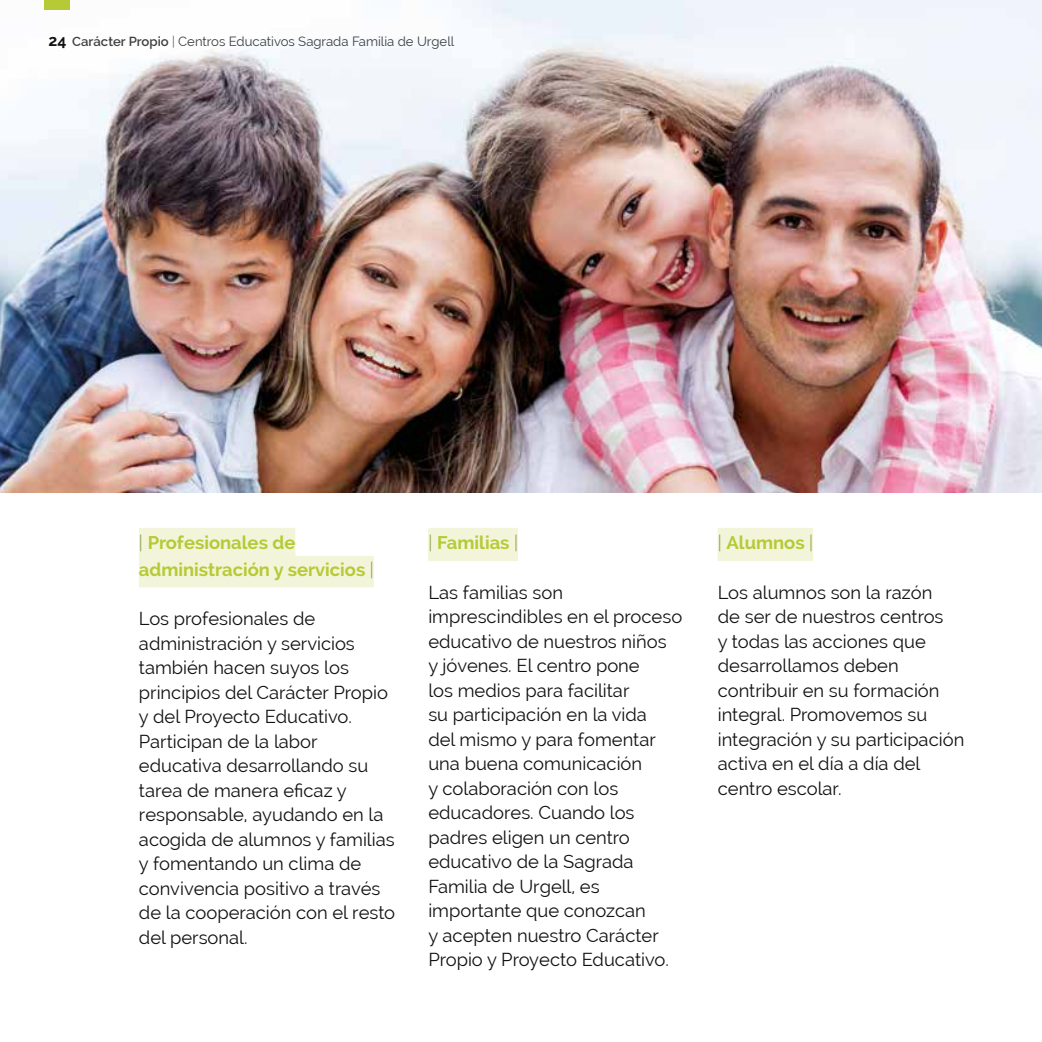
<style>
.page{position:relative;width:1042px;height:1042px;background:#fff}
.page>*{position:absolute;margin:0;border:0;box-sizing:border-box;transform-origin:0 0}
.t1{font:18.38px/24.5px "Raleway";color:#121212}
.t2{font:700 18.38px/26.2px "Raleway";color:#b5ca35}
.t3{font:13.12px "Raleway";color:#3d3f3f}
.s1{font-weight:700;font-size:15.75px;color:#121212}
.s2{font-weight:600}
.s3{font-weight:300}
.s4{font-weight:300;color:#8a963b}
</style>
<div class="page">
<div style="left:139px;top:528px;width:156px;height:31px;background:#f2f5d9"></div>
<div style="left:139px;top:556px;width:235px;height:31px;background:#f2f5d9"></div>
<div style="left:428px;top:528px;width:90px;height:31px;background:#f2f5d9"></div>
<div style="left:428px;top:529px;width:90px;height:32px;background:#f2f5d9"></div>
<div style="left:718px;top:528px;width:95px;height:31px;background:#f2f5d9"></div>
<div style="left:718px;top:529px;width:95px;height:32px;background:#f2f5d9"></div>
<img style="left:0;top:0;width:1042px;height:492px">
<div style="left:45px;top:0;width:25px;height:10px;background:#b5ca35"></div>
<p class="t3" style="left:48px;top:34px;width:407px"><span class="s1">24</span> <span class="s2">Carácter Propio</span> <span class="s3">|</span> Centros Educativos Sagrada Familia de Urgell</p>
<p class="t2" style="left:139px;top:530px;width:236px"><span class="s4">|</span> Profesionales de administración y servicios <span class="s4">|</span></p>
<p class="t1" style="left:139px;top:606px;width:258px">Los profesionales de administración y servicios también hacen suyos los principios del Carácter Propio y del Proyecto Educativo.<br>Participan de la labor educativa desarrollando su tarea de manera eficaz y responsable, ayudando en la acogida de alumnos y familias y fomentando un clima de convivencia positivo a través de la cooperación con el resto del personal.</p>
<p class="t2" style="left:428px;top:530px;width:91px"><span class="s4">|</span> Familias <span class="s4">|</span></p>
<p class="t1" style="left:428px;top:580px;width:255px">Las familias son imprescindibles en el proceso educativo de nuestros niños<br>y jóvenes. El centro pone<br>los medios para facilitar<br>su participación en la vida<br>del mismo y para fomentar una buena comunicación<br>y colaboración con los educadores. Cuando los padres eligen un centro educativo de la Sagrada<br>Familia de Urgell, es importante que conozcan<br>y acepten nuestro Carácter<br>Propio y Proyecto Educativo.</p>
<p class="t2" style="left:718px;top:530px;width:97px"><span class="s4">|</span> Alumnos <span class="s4">|</span></p>
<p class="t1" style="left:718px;top:580px;width:248px">Los alumnos son la razón<br>de ser de nuestros centros<br>y todas las acciones que desarrollamos deben contribuir en su formación integral. Promovemos su integración y su participación activa en el día a día del centro escolar.</p>
</div>
